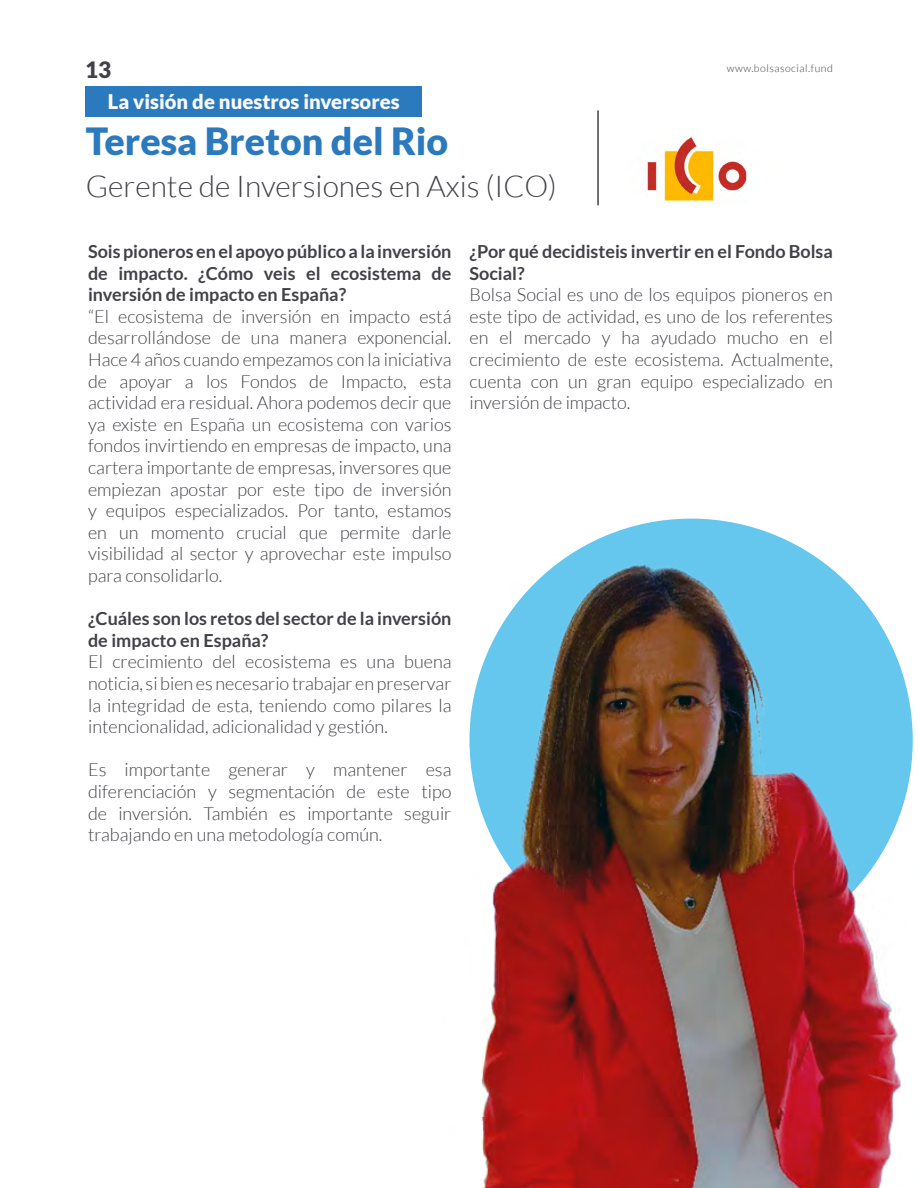
<style>
.page{position:relative;width:918px;height:1188px;background:#fff}
.page>*{position:absolute;margin:0;border:0;box-sizing:border-box;transform-origin:0 0}
.t1{font:900 37.5px "Lato";color:#2b7abe}
.t2{font:300 30px "Lato";color:#414147}
.t3{font:900 22.5px "Lato";color:#414147}
.t4{font:900 20.25px "Lato";color:#fafafa}
.t5{font:300 18px/21.6px "Lato";color:#414147;text-align:justify}
.t6{font:700 18px/21.6px "Lato";color:#414147}
.t7{font:300 10.5px "Lato";letter-spacing:.05em;color:#414147}
</style>
<div class="page">
<img style="left:469px;top:534px;width:444px;height:654px">
<div style="left:86px;top:86px;width:336px;height:31px;background:#2b7abe"></div>
<img style="left:647px;top:137px;width:100px;height:65px">
<hr style="left:597px;top:110px;width:2px;height:95px;background:#414147">
<p class="t3" style="left:85px;top:56px;width:28px">13</p>
<p class="t7" style="left:727px;top:63px;width:108px">www.bolsasocial.fund</p>
<p class="t4" style="left:108px;top:90px;width:293px">La visión de nuestros inversores</p>
<h1 class="t1" style="left:86px;top:119px;width:364px">Teresa Breton del Rio</h1>
<h2 class="t2" style="left:86px;top:170px;width:473px">Gerente de Inversiones en Axis (ICO)</h2>
<p class="t6" style="left:88px;top:240px;width:365px;text-align:justify">Sois pioneros en el apoyo público a la inversión de impacto. ¿Cómo veis el ecosistema de inversión de impacto en España?</p>
<p class="t5" style="left:88px;top:306px;width:365px">“El ecosistema de inversión en impacto está desarrollándose de una manera exponencial.<br>Hace 4 años cuando empezamos con la iniciativa de apoyar a los Fondos de Impacto, esta actividad era residual. Ahora podemos decir que ya existe en España un ecosistema con varios fondos invirtiendo en empresas de impacto, una cartera importante de empresas, inversores que empiezan apostar por este tipo de inversión y equipos especializados. Por tanto, estamos en un momento crucial que permite darle visibilidad al sector y aprovechar este impulso para consolidarlo.</p>
<p class="t6" style="left:88px;top:608px;width:365px">¿Cuáles son los retos del sector de la inversión de impacto en España?</p>
<p class="t5" style="left:88px;top:651px;width:365px">El crecimiento del ecosistema es una buena noticia, si bien es necesario trabajar en preservar la integridad de esta, teniendo como pilares la intencionalidad, adicionalidad y gestión.</p>
<p class="t5" style="left:88px;top:759px;width:365px">Es importante generar y mantener esa diferenciación y segmentación de este tipo de inversión. También es importante seguir trabajando en una metodología común.</p>
<p class="t6" style="left:470px;top:240px;width:365px">¿Por qué decidisteis invertir en el Fondo Bolsa<br>Social?</p>
<p class="t5" style="left:470px;top:284px;width:365px">Bolsa Social es uno de los equipos pioneros en este tipo de actividad, es uno de los referentes en el mercado y ha ayudado mucho en el crecimiento de este ecosistema. Actualmente, cuenta con un gran equipo especializado en inversión de impacto.</p>
</div>
